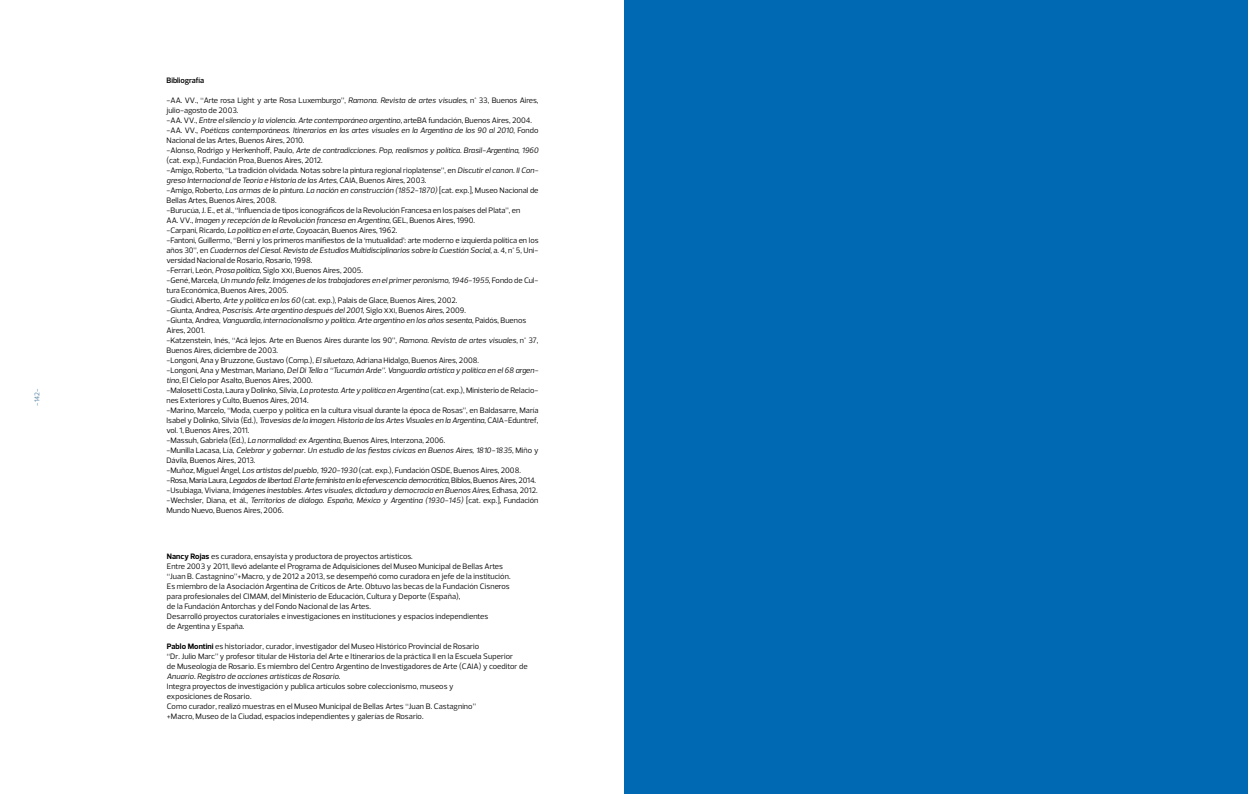
<style>
.page{position:relative;width:1248px;height:794px;background:#fff}
.page>*{position:absolute;margin:0;border:0;box-sizing:border-box;transform-origin:0 0}
.t1{font:8px/10px "Prelo";color:#000}
.t2{font:600 8px "Prelo";color:#000}
.t3{font:7px "Prelo";color:#4c7c9e}
.s1{font-style:italic}
.s2{font-weight:700}
</style>
<div class="page">
<div style="left:624px;top:0;width:623px;height:794px;background:#0069b4"></div>
<p class="t3" style="left:33px;top:406px;width:19px;rotate:-90deg">-142-</p>
<p class="t2" style="left:166px;top:75px;width:39px">Bibliografía</p>
<p class="t1" style="left:166px;top:95px;width:373px">-AA. VV., “Arte rosa Light y arte Rosa Luxemburgo”, <span class="s1">Ramona. Revista de artes visuales</span>, n° 33, Buenos Aires, julio-agosto de 2003.<br>-AA. VV., <span class="s1">Entre el silencio y la violencia. Arte contemporáneo argentino</span>, arteBA fundación, Buenos Aires, 2004. -AA. VV., <span class="s1">Poéticas contemporáneas. Itinerarios en las artes visuales en la Argentina de los 90 al 2010</span>, Fondo Nacional de las Artes, Buenos Aires, 2010.<br>-Alonso, Rodrigo y Herkenhoff, Paulo, <span class="s1">Arte de contradicciones. Pop, realismos y política. Brasil-Argentina, 1960 </span>(cat. exp.), Fundación Proa, Buenos Aires, 2012.<br>-Amigo, Roberto, “La tradición olvidada. Notas sobre la pintura regional rioplatense”, en <span class="s1">Discutir el canon. II Con&shy;greso Internacional de Teoría e Historia de las Artes</span>, CAIA, Buenos Aires, 2003.<br>-Amigo, Roberto, <span class="s1">Las armas de la pintura. La nación en construcción (1852-1870)</span> [cat. exp.], Museo Nacional de Bellas Artes, Buenos Aires, 2008.<br>-Burucúa, J. E., et ál., “Influencia de tipos iconográficos de la Revolución Francesa en los países del Plata”, en<br>AA. VV., <span class="s1">Imagen y recepción de la Revolución francesa en Argentina</span>, GEL, Buenos Aires, 1990.<br>-Carpani, Ricardo, <span class="s1">La política en el arte</span>, Coyoacán, Buenos Aires, 1962.<br>-Fantoni, Guillermo, “Berni y los primeros manifiestos de la ‘mutualidad’: arte moderno e izquierda política en los años 30”, en <span class="s1">Cuadernos del Ciesal. Revista de Estudios Multidisciplinarios sobre la Cuestión Social</span>, a. 4, n° 5, Uni&shy;versidad Nacional de Rosario, Rosario, 1998.<br>-Ferrari, León, <span class="s1">Prosa política</span>, Siglo xxi, Buenos Aires, 2005.<br>-Gené, Marcela, <span class="s1">Un mundo feliz. Imágenes de los trabajadores en el primer peronismo, 1946-1955</span>, Fondo de Cul&shy;tura Económica, Buenos Aires, 2005.<br>-Giudici, Alberto, <span class="s1">Arte y política en los 60</span> (cat. exp.), Palais de Glace, Buenos Aires, 2002.<br>-Giunta, Andrea, <span class="s1">Poscrisis. Arte argentino después del 2001,</span> Siglo xxi, Buenos Aires, 2009.<br>-Giunta, Andrea, <span class="s1">Vanguardia, internacionalismo y política. Arte argentino en los años sesenta</span>, Paidós, Buenos Aires, 2001.<br>-Katzenstein, Inés, “Acá lejos. Arte en Buenos Aires durante los 90”, <span class="s1">Ramona. Revista de artes visuales</span>, n° 37, Buenos Aires, diciembre de 2003.<br>-Longoni, Ana y Bruzzone, Gustavo (Comp.), <span class="s1">El siluetazo</span>, Adriana Hidalgo, Buenos Aires, 2008.<br>-Longoni, Ana y Mestman, Mariano, <span class="s1">Del Di Tella a “Tucumán Arde”. Vanguardia artística y política en el 68 argen&shy;tino</span>, El Cielo por Asalto, Buenos Aires, 2000.<br>-Malosetti Costa, Laura y Dolinko, Silvia, <span class="s1">La protesta. Arte y política en Argentina</span> (cat. exp.), Ministerio de Relacio&shy;nes Exteriores y Culto, Buenos Aires, 2014.<br>-Marino, Marcelo, “Moda, cuerpo y política en la cultura visual durante la época de Rosas”, en Baldasarre, María Isabel y Dolinko, Silvia (Ed.), <span class="s1">Travesías de la imagen. Historia de las Artes Visuales en la Argentina</span>, CAIA-Eduntref, vol. 1, Buenos Aires, 2011.<br>-Massuh, Gabriela (Ed.), <span class="s1">La normalidad: ex Argentina</span>, Buenos Aires, Interzona, 2006.<br>-Munilla Lacasa, Lía, <span class="s1">Celebrar y gobernar. Un estudio de las fiestas cívicas en Buenos Aires, 1810-1835</span>, Miño y Dávila, Buenos Aires, 2013.<br>-Muñoz, Miguel Ángel, <span class="s1">Los artistas del pueblo, 1920-1930</span> (cat. exp.), Fundación OSDE, Buenos Aires, 2008. -Rosa, María Laura, <span class="s1">Legados de libertad. El arte feminista en la efervescencia democrática</span>, Biblos, Buenos Aires, 2014. -Usubiaga, Viviana, <span class="s1">Imágenes inestables. Artes visuales, dictadura y democracia en Buenos Aires</span>, Edhasa, 2012. -Wechsler, Diana, et ál., <span class="s1">Territorios de diálogo. España, México y Argentina (1930-145)</span> [cat. exp.], Fundación Mundo Nuevo, Buenos Aires, 2006.</p>
<p class="t1" style="left:167px;top:551px;width:345px"><span class="s2">Nancy Rojas</span> es curadora, ensayista y productora de proyectos artísticos.<br>Entre 2003 y 2011, llevó adelante el Programa de Adquisiciones del Museo Municipal de Bellas Artes “Juan B. Castagnino”+Macro, y de 2012 a 2013, se desempeñó como curadora en jefe de la institución.<br>Es miembro de la Asociación Argentina de Críticos de Arte. Obtuvo las becas de la Fundación Cisneros para profesionales del CIMAM, del Ministerio de Educación, Cultura y Deporte (España),<br>de la Fundación Antorchas y del Fondo Nacional de las Artes.<br>Desarrolló proyectos curatoriales e investigaciones en instituciones y espacios independientes<br>de Argentina y España.</p>
<p class="t1" style="left:167px;top:641px;width:362px"><span class="s2">Pablo Montini</span> es historiador, curador, investigador del Museo Histórico Provincial de Rosario<br>“Dr. Julio Marc” y profesor titular de Historia del Arte e Itinerarios de la práctica II en la Escuela Superior<br>de Museología de Rosario. Es miembro del Centro Argentino de Investigadores de Arte (CAIA) y coeditor de <span class="s1">Anuario. Registro de acciones artísticas de Rosario</span>.<br>Integra proyectos de investigación y publica artículos sobre coleccionismo, museos y<br>exposiciones de Rosario.<br>Como curador, realizó muestras en el Museo Municipal de Bellas Artes “Juan B. Castagnino”<br>+Macro, Museo de la Ciudad, espacios independientes y galerías de Rosario.</p>
</div>
